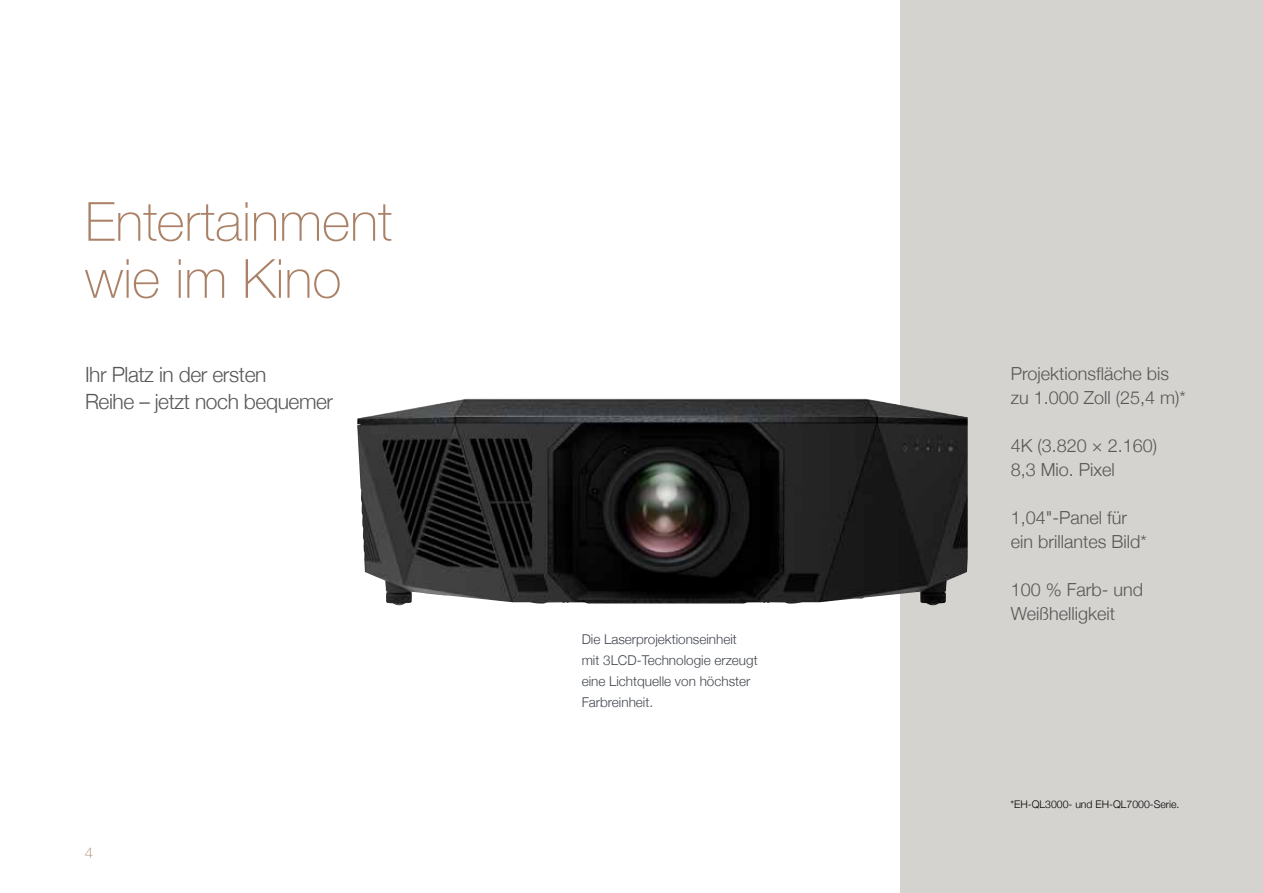
<style>
.page{position:relative;width:1263px;height:893px;background:#fff}
.page>*{position:absolute;margin:0;border:0;box-sizing:border-box;transform-origin:0 0}
.t1{font:100 54px/57px "Helvetica Neue";color:#aa8166}
.t2{font:300 21px/27px "Helvetica Neue";letter-spacing:-.02em;color:#575756}
.t3{font:300 18px/24px "Helvetica Neue";color:#575756}
.t4{font:100 15px "Helvetica Neue";color:#aa8166}
.t5{font:300 13.5px/21px "Helvetica Neue";color:#43474f}
.t6{font:300 10.5px "Helvetica Neue";color:#000}
</style>
<div class="page">
<div style="left:900px;top:0;width:363px;height:893px;background:#d5d3d0"></div>
<img style="left:357px;top:399px;width:611px;height:206px">
<h1 class="t1" style="left:85px;top:191px;width:309px">Entertainment wie im Kino</h1>
<p class="t2" style="left:85px;top:359px;width:250px">Ihr Platz in der ersten<br>Reihe – jetzt noch bequemer</p>
<p class="t4" style="left:85px;top:841px;width:10px">4</p>
<p class="t5" style="left:582px;top:627px;width:178px">Die Laserprojektionseinheit mit 3LCD-Technologie erzeugt eine Lichtquelle von höchster<br>Farbreinheit.</p>
<p class="t3" style="left:1011px;top:360px;width:177px">Projektionsfläche bis zu 1.000 Zoll (25,4 m)*</p>
<p class="t3" style="left:1011px;top:432px;width:148px">4K (3.820 × 2.160)<br>8,3 Mio. Pixel</p>
<p class="t3" style="left:1011px;top:504px;width:138px">1,04"-Panel für ein brillantes Bild*</p>
<p class="t3" style="left:1011px;top:576px;width:134px">100 % Farb- und<br>Weißhelligkeit</p>
<p class="t6" style="left:1010px;top:796px;width:170px">*EH-QL3000- und EH-QL7000-Serie.</p>
</div>
